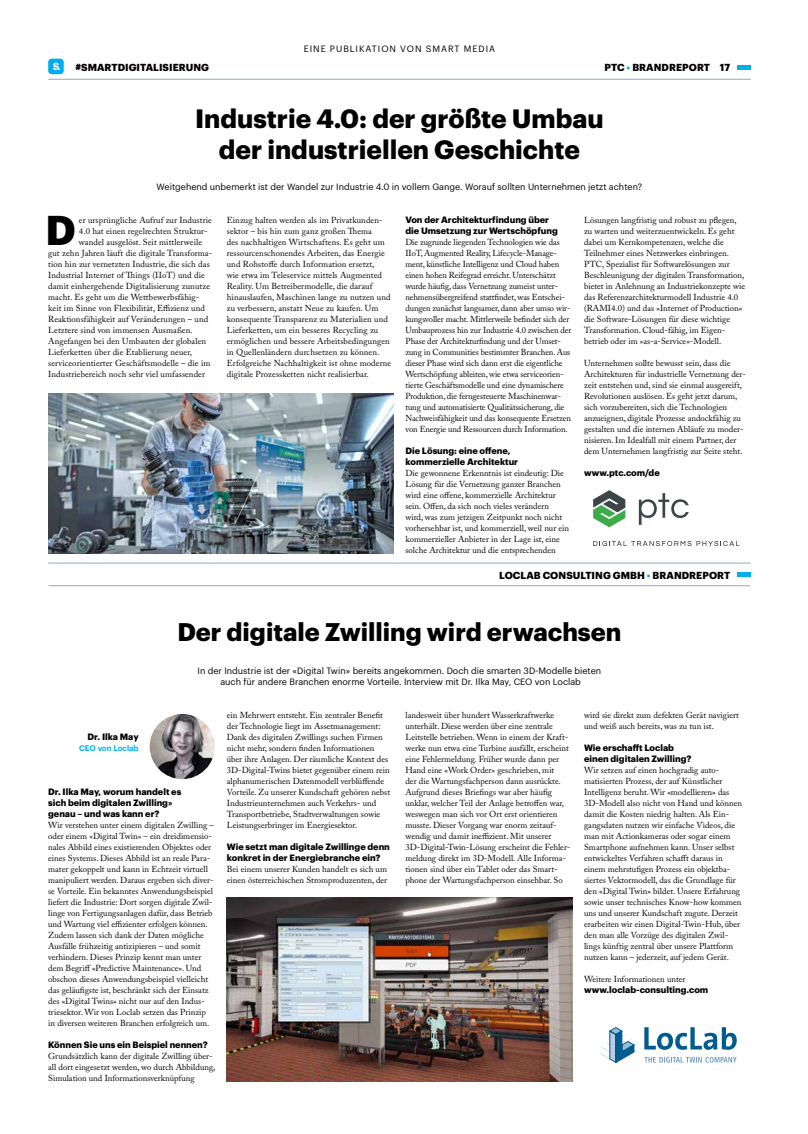
<style>
.page{position:relative;width:808px;height:1134px;background:#fff}
.page>*{position:absolute;margin:0;border:0;box-sizing:border-box;transform-origin:0 0}
.t1{font:700 40.8px "Graphik";color:#000}
.t2{font:700 26px/31.2px "Graphik";color:#000;text-align:center}
.t3{font:700 25px "Graphik";color:#000}
.t4{font:700 10px "Graphik";letter-spacing:.005em;color:#000}
.t5{font:700 9px/11px "Graphik";color:#000}
.t6{font:9px/10.8px "Graphik";color:#000;text-align:center}
.t7{font:9px "Graphik";letter-spacing:.105em;color:#000}
.t8{font:8.7px/11px "Adobe Caslon Pro";color:#000}
.t9{font:600 8px "Graphik";color:#00aeef}
.s1{color:#00aeef}
</style>
<div class="page">
<hr style="left:48px;top:79px;width:703px;height:1px;background:#95a9b4">
<svg style="left:48px;top:59px;width:16px;height:15px"></svg>
<hr style="left:48px;top:563px;width:703px;height:1px;background:#95a9b4">
<hr style="left:737px;top:66px;width:14px;height:4px;background:#00aeef">
<img style="left:48px;top:393px;width:345px;height:160px">
<svg style="left:593px;top:490px;width:32px;height:37px"></svg>
<svg style="left:639px;top:493px;width:50px;height:32px"></svg>
<svg style="left:593px;top:541px;width:146px;height:5px"></svg>
<hr style="left:49px;top:586px;width:701px;height:1px;background:#95a9b4">
<hr style="left:737px;top:572px;width:14px;height:4px;background:#00aeef">
<img style="left:150px;top:714px;width:65px;height:65px;border-radius:33px">
<img style="left:227px;top:897px;width:345px;height:184px">
<svg style="left:599px;top:1027px;width:138px;height:36px"></svg>
<p class="t7" style="left:304px;top:42px;width:193px">EINE PUBLIKATION VON SMART MEDIA</p>
<p class="t4" style="left:75px;top:59px;width:135px">#SMARTDIGITALISIERUNG</p>
<p class="t4" style="left:604px;top:59px;width:127px">PTC <span class="s1">•</span> BRANDREPORT 17</p>
<h2 class="t2" style="left:195px;top:100px;width:410px">Industrie 4.0: der größte Umbau der industriellen Geschichte</h2>
<p class="t6" style="left:157px;top:181px;width:487px">Weitgehend unbemerkt ist der Wandel zur Industrie 4.0 in vollem Gange. Worauf sollten Unternehmen jetzt achten?</p>
<h1 class="t1" style="left:45px;top:199px;width:32px">D</h1>
<p class="t8" style="left:79px;top:215px;width:134px">er ursprüngliche Aufruf zur Industrie</p>
<p class="t8" style="left:79px;top:225px;width:130px">4.0 hat einen regelrechten Struktur-</p>
<p class="t8" style="left:79px;top:237px;width:125px">wandel ausgelöst. Seit mittlerweile</p>
<p class="t8" style="left:48px;top:247px;width:166px">gut zehn Jahren läuft die digitale Transforma-</p>
<p class="t8" style="left:48px;top:259px;width:163px">tion hin zur vernetzten Industrie, die sich das</p>
<p class="t8" style="left:48px;top:269px;width:158px">Industrial Internet of Things (IIoT) und die</p>
<p class="t8" style="left:48px;top:280px;width:163px">damit einhergehende Digitalisierung zunutze</p>
<p class="t8" style="left:48px;top:291px;width:153px">macht. Es geht um die Wettbewerbsfähig-</p>
<p class="t8" style="left:48px;top:303px;width:158px">keit im Sinne von Flexibilität, Effizienz und</p>
<p class="t8" style="left:48px;top:313px;width:162px">Reaktionsfähigkeit auf Veränderungen – und</p>
<p class="t8" style="left:48px;top:324px;width:146px">Letztere sind von immensen Ausmaßen.</p>
<p class="t8" style="left:48px;top:335px;width:159px">Angefangen bei den Umbauten der globalen</p>
<p class="t8" style="left:48px;top:346px;width:145px">Lieferketten über die Etablierung neuer,</p>
<p class="t8" style="left:48px;top:357px;width:164px">serviceorientierter Geschäftsmodelle – die im</p>
<p class="t8" style="left:48px;top:368px;width:158px">Industriebereich noch sehr viel umfassender</p>
<p class="t8" style="left:227px;top:214px;width:166px">Einzug halten werden als im Privatkunden&shy;sektor – bis hin zum ganz großen Thema<br>des nachhaltigen Wirtschaftens. Es geht um ressourcenschonendes Arbeiten, das Energie und Rohstoffe durch Information ersetzt,<br>wie etwa im Teleservice mittels Augmented Reality. Um Betreibermodelle, die darauf hinauslaufen, Maschinen lange zu nutzen und zu verbessern, anstatt Neue zu kaufen. Um konsequente Transparenz zu Materialien und Lieferketten, um ein besseres Recycling zu ermöglichen und bessere Arbeitsbedingungen in Quellenländern durchsetzen zu können.<br>Erfolgreiche Nachhaltigkeit ist ohne moderne digitale Prozessketten nicht realisierbar.</p>
<p class="t5" style="left:405px;top:213px;width:154px">Von der Architekturfindung über die Umsetzung zur Wertschöpfung</p>
<p class="t8" style="left:405px;top:237px;width:167px">Die zugrunde liegenden Technologien wie das IIoT, Augmented Reality, Lifecycle-Manage&shy;ment, künstliche Intelligenz und Cloud haben einen hohen Reifegrad erreicht. Unterschätzt wurde häufig, dass Vernetzung zumeist unter&shy;nehmensübergreifend stattfindet, was Entschei&shy;dungen zunächst langsamer, dann aber umso wir&shy;kungsvoller macht. Mittlerweile befindet sich der Umbauprozess hin zur Industrie 4.0 zwischen der Phase der Architekturfindung und der Umset&shy;zung in Communities bestimmter Branchen. Aus dieser Phase wird sich dann erst die eigentliche Wertschöpfung ableiten, wie etwa serviceorien&shy;tierte Geschäftsmodelle und eine dynamischere Produktion, die ferngesteuerte Maschinenwar&shy;tung und automatisierte Qualitätssicherung, die Nachweisfähigkeit und das konsequente Ersetzen von Energie und Ressourcen durch Information.</p>
<p class="t5" style="left:405px;top:444px;width:114px">Die Lösung: eine offene, kommerzielle Architektur</p>
<p class="t8" style="left:405px;top:468px;width:165px">Die gewonnene Erkenntnis ist eindeutig: Die Lösung für die Vernetzung ganzer Branchen wird eine offene, kommerzielle Architektur sein. Offen, da sich noch vieles verändern<br>wird, was zum jetzigen Zeitpunkt noch nicht vorhersehbar ist, und kommerziell, weil nur ein kommerzieller Anbieter in der Lage ist, eine solche Architektur und die entsprechenden</p>
<p class="t8" style="left:584px;top:214px;width:163px">Lösungen langfristig und robust zu pflegen, zu warten und weiterzuentwickeln. Es geht dabei um Kernkompetenzen, welche die Teilnehmer eines Netzwerkes einbringen.<br>PTC, Spezialist für Softwarelösungen zur Beschleunigung der digitalen Transformation, bietet in Anlehnung an Industriekonzepte wie das Referenzarchitekturmodell Industrie 4.0 (RAMI4.0) und das »Internet of Production« die Software-Lösungen für diese wichtige Transformation. Cloud-fähig, im Eigen&shy;betrieb oder im »as-a-Service«-Modell.</p>
<p class="t8" style="left:584px;top:358px;width:163px">Unternehmen sollte bewusst sein, dass die Architekturen für industrielle Vernetzung der&shy;zeit entstehen und, sind sie einmal ausgereift, Revolutionen auslösen. Es geht jetzt darum, sich vorzubereiten, sich die Technologien anzueignen, digitale Prozesse andockfähig zu gestalten und die internen Abläufe zu moder&shy;nisieren. Im Idealfall mit einem Partner, der dem Unternehmen langfristig zur Seite steht.</p>
<p class="t5" style="left:584px;top:466px;width:77px">www.ptc.com/de</p>
<p class="t4" style="left:499px;top:567px;width:233px">LOCLAB CONSULTING GMBH <span class="s1">•</span> BRANDREPORT</p>
<h3 class="t3" style="left:177px;top:613px;width:446px">Der digitale Zwilling wird erwachsen</h3>
<p class="t6" style="left:198px;top:665px;width:405px">In der Industrie ist der «Digital Twin» bereits angekommen. Doch die smarten 3D-Modelle bieten auch für andere Branchen enorme Vorteile. Interview mit Dr. Ilka May, CEO von Loclab</p>
<p class="t5" style="left:88px;top:730px;width:53px">Dr. Ilka May</p>
<p class="t9" style="left:79px;top:742px;width:61px">CEO von Loclab</p>
<p class="t5" style="left:48px;top:785px;width:135px">Dr. Ilka May, worum handelt es sich beim digitalen Zwilling» genau – und was kann er?</p>
<p class="t8" style="left:48px;top:820px;width:167px">Wir verstehen unter einem digitalen Zwilling – oder einem «Digital Twin» – ein dreidimensio&shy;nales Abbild eines existierenden Objektes oder eines Systems. Dieses Abbild ist an reale Para&shy;mater gekoppelt und kann in Echtzeit virtuell manipuliert werden. Daraus ergeben sich diver&shy;se Vorteile. Ein bekanntes Anwendungsbeispiel liefert die Industrie: Dort sorgen digitale Zwil&shy;linge von Fertigungsanlagen dafür, dass Betrieb und Wartung viel effizienter erfolgen können.<br>Zudem lassen sich dank der Daten mögliche Ausfälle frühzeitig antizipieren – und somit verhindern. Dieses Prinzip kennt man unter dem Begriff «Predictive Maintenance». Und obschon dieses Anwendungsbeispiel vielleicht das geläufigste ist, beschränkt sich der Einsatz des «Digital Twins» nicht nur auf den Indus&shy;triesektor. Wir von Loclab setzen das Prinzip in diversen weiteren Branchen erfolgreich um.</p>
<p class="t5" style="left:48px;top:1038px;width:161px">Können Sie uns ein Beispiel nennen?</p>
<p class="t8" style="left:48px;top:1051px;width:169px">Grundsätzlich kann der digitale Zwilling über&shy;all dort eingesetzt werden, wo durch Abbildung,<br>Simulation und Informationsverknüpfung</p>
<p class="t8" style="left:227px;top:709px;width:165px">ein Mehrwert entsteht. Ein zentraler Benefit der Technologie liegt im Assetmanagement:<br>Dank des digitalen Zwillings suchen Firmen nicht mehr, sondern finden Informationen über ihre Anlagen. Der räumliche Kontext des 3D-Digital-Twins bietet gegenüber einem rein alphanumerischen Datenmodell verblüffende Vorteile. Zu unserer Kundschaft gehören nebst Industrieunternehmen auch Verkehrs- und Transportbetriebe, Stadtverwaltungen sowie Leistungserbringer im Energiesektor.</p>
<p class="t5" style="left:227px;top:840px;width:165px">Wie setzt man digitale Zwillinge denn konkret in der Energiebranche ein?</p>
<p class="t8" style="left:227px;top:864px;width:162px">Bei einem unserer Kunden handelt es sich um einen österreichischen Stromproduzenten, der</p>
<p class="t8" style="left:405px;top:709px;width:167px">landesweit über hundert Wasserkraftwerke unterhält. Diese werden über eine zentrale Leitstelle betrieben. Wenn in einem der Kraft&shy;werke nun etwa eine Turbine ausfällt, erscheint eine Fehlermeldung. Früher wurde dann per Hand eine «Work Order» geschrieben, mit<br>der die Wartungsfachperson dann ausrückte.<br>Aufgrund dieses Briefings war aber häufig unklar, welcher Teil der Anlage betroffen war, weswegen man sich vor Ort erst orientieren musste. Dieser Vorgang war enorm zeitauf&shy;wendig und damit ineffizient. Mit unserer 3D-Digital-Twin-Lösung erscheint die Fehler&shy;meldung direkt im 3D-Modell. Alle Informa&shy;tionen sind über ein Tablet oder das Smart&shy;phone der Wartungsfachperson einsehbar. So</p>
<p class="t8" style="left:584px;top:709px;width:156px">wird sie direkt zum defekten Gerät navigiert und weiß auch bereits, was zu tun ist.</p>
<p class="t5" style="left:584px;top:741px;width:109px">Wie erschafft Loclab einen digitalen Zwilling?</p>
<p class="t8" style="left:584px;top:765px;width:159px">Wir setzen auf einen hochgradig auto&shy;matisierten Prozess, der auf Künstlicher Intelligenz beruht. Wir «modellieren» das 3D-Modell also nicht von Hand und können damit die Kosten niedrig halten. Als Ein&shy;gangsdaten nutzen wir einfache Videos, die man mit Actionkameras oder sogar einem Smartphone aufnehmen kann. Unser selbst entwickeltes Verfahren schafft daraus in einem mehrstufigen Prozess ein objektba&shy;siertes Vektormodell, das die Grundlage für den «Digital Twin» bildet. Unsere Erfahrung sowie unser technisches Know-how kommen uns und unserer Kundschaft zugute. Derzeit erarbeiten wir einen Digital-Twin-Hub, über den man alle Vorzüge des digitalen Zwil&shy;lings künftig zentral über unsere Plattform nutzen kann – jederzeit, auf jedem Gerät.</p>
<p class="t8" style="left:584px;top:973px;width:103px">Weitere Informationen unter</p>
<p class="t5" style="left:584px;top:983px;width:126px">www.loclab-consulting.com</p>
</div>
